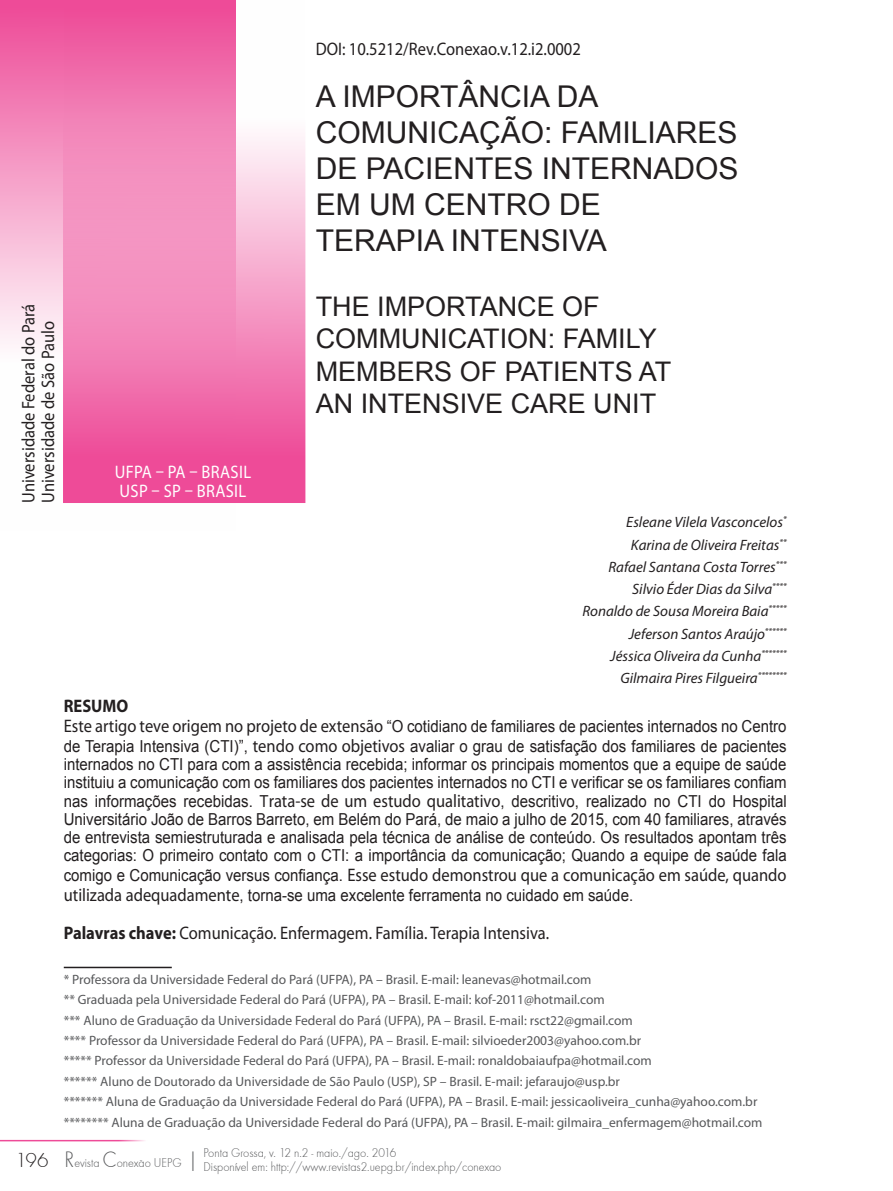
<style>
.page{position:relative;width:893px;height:1191px;background:#fff}
.page>*{position:absolute;margin:0;border:0;box-sizing:border-box;transform-origin:0 0}
.t1{font:30px/36px "Arial";color:#231f20}
.t2{font:27px/32.4px "Arial";color:#231f20}
.t3{font:18.15px/19.8px "Myriad Pro";color:#231f20;scale:.91 1}
.t4{font:18.15px/19.8px "Myriad Pro";letter-spacing:.02em;color:#fff;scale:.91 1}
.t5{font:700 18.15px "Myriad Pro";color:#231f20;scale:.91 1}
.t6{font:16.5px/18px "Arial";color:#231f20;scale:.91 1}
.t7{font:italic 15px/22.2px "Myriad Pro";color:#231f20;text-align:right}
.t8{font:13.5px/20.4px "Myriad Pro";color:#57585a}
.t9{font:13.2px/14.4px "Futura TEE Ligh";color:#57585a;scale:.91 1}
.s1{font-family:"Myriad Pro";font-size:18.15px}
.s2{font-family:"Arial";font-size:16.5px}
.s3{font-weight:700}
.s4{font-size:23.1px}
.s5{font-size:21px;color:#231f20}
</style>
<div class="page">
<svg style="left:0;top:0;width:63px;height:345px;background:#f59dc7"></svg>
<svg style="left:63px;top:0;width:242px;height:503px;background:#f286b9"></svg>
<hr style="left:0;top:1139px;width:149px;height:2px;background:#ee4b98">
<hr style="left:64px;top:966px;width:108px;height:2px;background:#231f20">
<p class="t3" style="left:316px;top:39px;width:293px">DOI: 10.5212/Rev.Conexao.v.12.i2.0002</p>
<h1 class="t1" style="left:316px;top:79px;width:424px">A IMPORTÂNCIA DA<br>COMUNICAÇÃO: FAMILIARES<br>DE PACIENTES INTERNADOS<br>EM UM CENTRO DE<br>TERAPIA INTENSIVA</h1>
<p class="t3" style="left:18px;top:503px;width:221px;rotate:-90deg">Universidade Federal do Pará<br>Universidade de São Paulo</p>
<p class="t4" style="left:115px;top:461px;width:151px">UFPA – PA – BRASIL<br>USP – SP – BRASIL</p>
<h2 class="t2" style="left:316px;top:290px;width:357px">THE IMPORTANCE OF<br>COMMUNICATION: FAMILY<br>MEMBERS OF PATIENTS AT<br>AN INTENSIVE CARE UNIT</h2>
<p class="t7" style="left:582px;top:511px;width:206px">Esleane Vilela Vasconcelos<sup>*<br></sup>Karina de Oliveira Freitas<sup>**<br></sup>Rafael Santana Costa Torres<sup>***<br></sup>Silvio Éder Dias da Silva<sup>****<br></sup>Ronaldo de Sousa Moreira Baia<sup>*****<br></sup>Jeferson Santos Araújo<sup>******<br></sup>Jéssica Oliveira da Cunha<sup>*******<br></sup>Gilmaira Pires Filgueira<sup>********</sup></p>
<p class="t5" style="left:64px;top:694px;width:72px">RESUMO</p>
<p class="t6" style="left:64px;top:716px;width:796px;line-height:19.8px"><span class="s1">Este artigo teve origem no projeto de extensão</span> “O cotidiano de familiares de pacientes internados no Centro de Terapia Intensiva (CTI)”, <span class="s1">tendo como objetivos</span> avaliar o grau de satisfação dos familiares de pacientes</p>
<p class="t6" style="left:64px;top:755px;width:796px">internados no CTI para com a assistência recebida; informar os principais momentos que a equipe de saúde instituiu a comunicação com os familiares dos pacientes internados no CTI e verificar se os familiares confiam</p>
<p class="t6" style="left:64px;top:793px;width:796px;text-align:justify">nas informações recebidas. T<span class="s1">rata-se de um estudo qualitativo</span>, descritivo, realizado no CTI do Hospital Universitário João de Barros Barreto, em Belém do Pará, de maio a julho de 2015, com 40 familiares, através de entrevista semiestruturada e analisada pela técnica de análise de conteúdo. Os resultados apontam três categorias: O primeiro contato com o CTI: a importância da comunicação; Quando a equipe de saúde fala</p>
<p class="t3" style="left:64px;top:865px;width:796px"><span class="s2">comigo e Comunicação versus confiança.</span> Esse estudo demonstrou que a comunicação em saúde, quando</p>
<p class="t6" style="left:64px;top:886px;width:627px"><span class="s1">utilizada adequadamente</span>, torna-se uma excelente ferramenta no cuidado em saúde.</p>
<p class="t3" style="left:64px;top:922px;width:535px"><span class="s3">Palavras chave:</span> Comunicação. Enfermagem. Família. Terapia Intensiva.</p>
<p class="t8" style="left:64px;top:968px;width:700px">* Professora da Universidade Federal do Pará (UFPA), PA – Brasil. E-mail: leanevas@hotmail.com<br>** Graduada pela Universidade Federal do Pará (UFPA), PA – Brasil. E-mail: kof-2011@hotmail.com<br>*** Aluno de Graduação da Universidade Federal do Pará (UFPA), PA – Brasil. E-mail: rsct22@gmail.com<br>**** Professor da Universidade Federal do Pará (UFPA), PA – Brasil. E-mail: silvioeder2003@yahoo.com.br<br>***** Professor da Universidade Federal do Pará (UFPA), PA – Brasil. E-mail: ronaldobaiaufpa@hotmail.com<br>****** Aluno de Doutorado da Universidade de São Paulo (USP), SP – Brasil. E-mail: jefaraujo@usp.br<br>******* Aluna de Graduação da Universidade Federal do Pará (UFPA), PA – Brasil. E-mail: jessicaoliveira_cunha@yahoo.com.br ******** Aluna de Graduação da Universidade Federal do Pará (UFPA), PA – Brasil. E-mail: gilmaira_enfermagem@hotmail.com</p>
<p class="t9" style="left:203px;top:1145px;width:329px;text-indent:-63px">- <span class="s4">|</span> Ponta Grossa, v. 12 n.2 - maio./ago. 2016<br>Disponível em: http://www.revistas2.uepg.br/index.php/conexao</p>
<p class="t9" style="left:16px;top:1155px;width:184px"><span class="s5">196</span> <span class="s4">R</span>evista <span class="s4">C</span>onexao UEPG</p>
</div>
